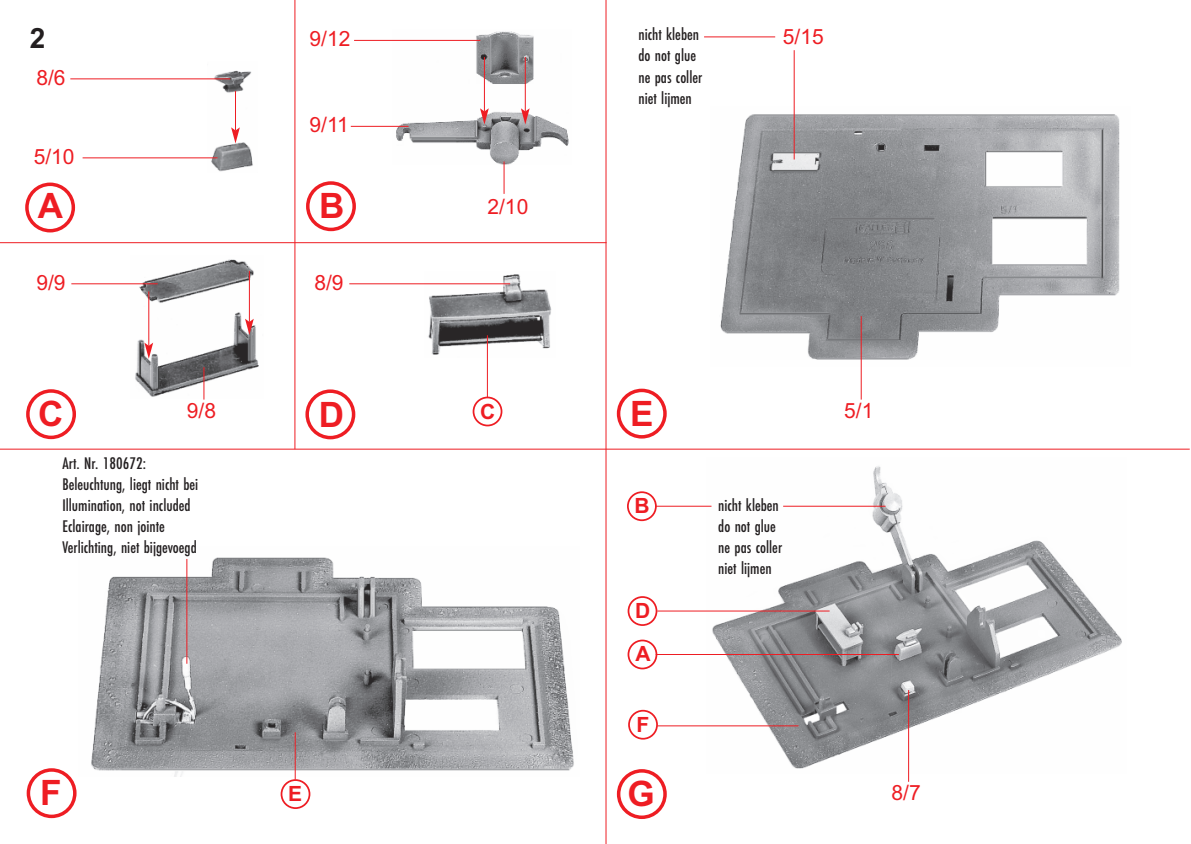
<style>
.page{position:relative;width:1191px;height:844px;background:#fff}
.page>*{position:absolute;margin:0;border:0;box-sizing:border-box;transform-origin:0 0}
.t1{font:700 35px "Arial";color:#ee1d23}
.t2{font:700 28px "Arial";color:#231f20}
.t3{font:21px "Arial";color:#ee1d23}
.t4{font:700 21px "Arial";color:#ee1d23}
.t5{font:17.5px/21px "Futura EF Medium Con";color:#231f20}
</style>
<div class="page">
<hr style="left:605px;top:0;width:1px;height:843px;background:#ee1d23">
<hr style="left:294px;top:0;width:1px;height:449px;background:#ee1d23">
<hr style="left:0;top:448px;width:1189px;height:1px;background:#ee1d23">
<hr style="left:0;top:242px;width:606px;height:1px;background:#ee1d23">
<img style="left:393px;top:31px;width:176px;height:133px">
<img style="left:131px;top:259px;width:128px;height:139px">
<img style="left:425px;top:274px;width:127px;height:83px">
<img style="left:208px;top:70px;width:45px;height:102px">
<img style="left:706px;top:466px;width:416px;height:307px">
<img style="left:720px;top:107px;width:400px;height:259px">
<img style="left:91px;top:557px;width:483px;height:218px">
<hr style="left:354px;top:40px;width:126px;height:1px;background:#ee1d23">
<hr style="left:704px;top:36px;width:71px;height:1px;background:#ee1d23">
<hr style="left:793px;top:50px;width:1px;height:109px;background:#ee1d23">
<hr style="left:71px;top:283px;width:87px;height:1px;background:#ee1d23">
<hr style="left:70px;top:78px;width:160px;height:1px;background:#ee1d23">
<hr style="left:83px;top:157px;width:134px;height:1px;background:#ee1d23">
<hr style="left:349px;top:283px;width:161px;height:1px;background:#ee1d23">
<hr style="left:655px;top:505px;width:56px;height:1px;background:#ee1d23">
<hr style="left:351px;top:126px;width:57px;height:1px;background:#ee1d23">
<hr style="left:203px;top:367px;width:1px;height:32px;background:#ee1d23">
<hr style="left:860px;top:316px;width:1px;height:83px;background:#ee1d23">
<hr style="left:908px;top:690px;width:1px;height:91px;background:#ee1d23">
<hr style="left:295px;top:732px;width:1px;height:47px;background:#ee1d23">
<hr style="left:186px;top:558px;width:1px;height:105px;background:#ee1d23">
<hr style="left:503px;top:161px;width:1px;height:33px;background:#ee1d23">
<hr style="left:487px;top:335px;width:1px;height:62px;background:#ee1d23">
<hr style="left:235px;top:91px;width:1px;height:39px;background:#ee1d23">
<svg style="left:231px;top:127px;width:9px;height:16px"></svg>
<hr style="left:484px;top:57px;width:1px;height:54px;background:#ee1d23">
<svg style="left:480px;top:108px;width:9px;height:16px"></svg>
<hr style="left:525px;top:57px;width:1px;height:54px;background:#ee1d23">
<svg style="left:521px;top:108px;width:8px;height:16px"></svg>
<hr style="left:148px;top:291px;width:1px;height:54px;background:#ee1d23">
<svg style="left:144px;top:342px;width:9px;height:17px"></svg>
<hr style="left:249px;top:271px;width:1px;height:51px;background:#ee1d23">
<svg style="left:245px;top:318px;width:9px;height:17px"></svg>
<svg style="left:25px;top:182px;width:50px;height:50px"></svg>
<svg style="left:306px;top:181px;width:50px;height:50px"></svg>
<svg style="left:26px;top:389px;width:50px;height:50px"></svg>
<svg style="left:305px;top:389px;width:50px;height:50px"></svg>
<svg style="left:617px;top:388px;width:49px;height:50px"></svg>
<svg style="left:27px;top:768px;width:50px;height:49px"></svg>
<svg style="left:617px;top:769px;width:50px;height:49px"></svg>
<svg style="left:627px;top:639px;width:30px;height:30px"></svg>
<svg style="left:627px;top:491px;width:30px;height:30px"></svg>
<svg style="left:472px;top:396px;width:30px;height:30px"></svg>
<svg style="left:627px;top:596px;width:30px;height:29px"></svg>
<svg style="left:281px;top:779px;width:29px;height:29px"></svg>
<svg style="left:628px;top:709px;width:30px;height:30px"></svg>
<hr style="left:783px;top:505px;width:102px;height:1px;background:#ee1d23">
<hr style="left:657px;top:610px;width:172px;height:1px;background:#ee1d23">
<hr style="left:656px;top:654px;width:243px;height:1px;background:#ee1d23">
<hr style="left:657px;top:725px;width:141px;height:1px;background:#ee1d23">
<h2 class="t2" style="left:30px;top:22px;width:17px">2</h2>
<p class="t3" style="left:36px;top:66px;width:31px">8/6</p>
<p class="t3" style="left:34px;top:145px;width:42px">5/10</p>
<p class="t5" style="left:638px;top:25px;width:65px">nicht kleben do not glue ne pas coller niet lijmen</p>
<p class="t3" style="left:309px;top:26px;width:42px">9/12</p>
<p class="t3" style="left:783px;top:24px;width:42px">5/15</p>
<p class="t3" style="left:309px;top:113px;width:41px">9/11</p>
<h1 class="t1" style="left:38px;top:186px;width:27px">A</h1>
<h1 class="t1" style="left:319px;top:185px;width:27px">B</h1>
<p class="t3" style="left:36px;top:270px;width:31px">9/9</p>
<p class="t3" style="left:314px;top:270px;width:31px">8/9</p>
<p class="t3" style="left:487px;top:194px;width:42px">2/10</p>
<h1 class="t1" style="left:38px;top:394px;width:27px">C</h1>
<h1 class="t1" style="left:319px;top:394px;width:27px">D</h1>
<h1 class="t1" style="left:630px;top:393px;width:25px">E</h1>
<p class="t3" style="left:187px;top:398px;width:31px">9/8</p>
<p class="t4" style="left:480px;top:399px;width:17px">C</p>
<p class="t5" style="left:62px;top:453px;width:137px">Art. Nr. 180672:<br>Beleuchtung, liegt nicht bei<br>Illumination, not included<br>Eclairage, non jointe<br>Verlichting, niet bijgevoegd</p>
<p class="t4" style="left:634px;top:493px;width:17px">B</p>
<p class="t4" style="left:635px;top:598px;width:17px">D</p>
<p class="t4" style="left:635px;top:641px;width:17px">A</p>
<p class="t4" style="left:636px;top:712px;width:14px">F</p>
<h1 class="t1" style="left:40px;top:772px;width:23px">F</h1>
<h1 class="t1" style="left:627px;top:773px;width:29px">G</h1>
<p class="t4" style="left:288px;top:781px;width:16px">E</p>
<p class="t5" style="left:718px;top:495px;width:65px">nicht kleben do not glue ne pas coller niet lijmen</p>
<p class="t3" style="left:844px;top:398px;width:31px">5/1</p>
<p class="t3" style="left:891px;top:780px;width:31px">8/7</p>
</div>
